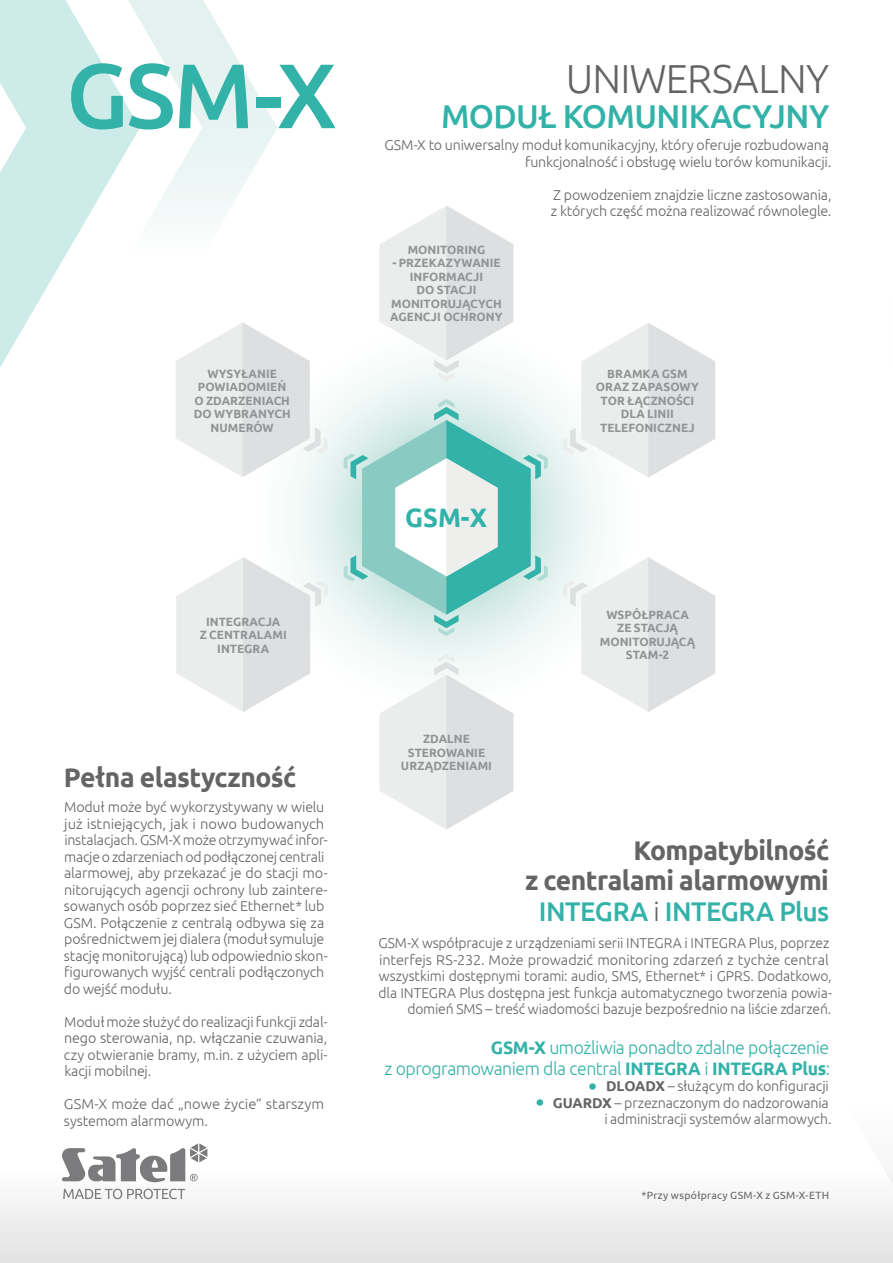
<style>
.page{position:relative;width:893px;height:1263px;background:#fff}
.page>*{position:absolute;margin:0;border:0;box-sizing:border-box;transform-origin:0 0}
.t1{font:500 91.5px "Ubuntu";color:#32b2a8}
.t2{font:300 40.5px "Ubuntu";letter-spacing:-.02em;color:#646466}
.t3{font:500 33px "Ubuntu";letter-spacing:-.02em;color:#32b2a8}
.t4{font:700 27px/30.8px "Ubuntu";letter-spacing:-.02em;color:#646466;text-align:right}
.t5{font:700 26.7px "Ubuntu";color:#32b2a8;scale:.96 1}
.t6{font:300 18px/21px "Ubuntu";letter-spacing:-.025em;color:#32b2a8;text-align:right}
.t7{font:300 14.25px/16.5px "Ubuntu";letter-spacing:-.01em;color:#646466}
.t8{font:700 12px/13.5px "Ubuntu";color:#919394;text-align:center}
.t9{font:10.5px "Ubuntu";letter-spacing:.03em;color:#646466}
.s1{font-weight:500;color:#32b2a8}
.s2{font-weight:300}
.s3{font-weight:700}
</style>
<div class="page">
<div style="left:0;top:1168px;width:893px;height:95px;background:linear-gradient(to right,#eee,#f1f1f1)"></div>
<svg style="left:0;top:0;width:121px;height:367px;fill:#ccebe9"></svg>
<svg style="left:121px;top:0;width:157px;height:217px"></svg>
<svg style="left:240px;top:312px;width:411px;height:411px"></svg>
<svg style="left:379px;top:654px;width:134px;height:175px"></svg>
<svg style="left:379px;top:206px;width:134px;height:175px"></svg>
<svg style="left:563px;top:557px;width:152px;height:155px"></svg>
<svg style="left:563px;top:323px;width:152px;height:154px"></svg>
<svg style="left:176px;top:322px;width:151px;height:155px"></svg>
<svg style="left:176px;top:557px;width:152px;height:155px"></svg>
<svg style="left:344px;top:399px;width:204px;height:237px;background:#b3ded9"></svg>
<svg style="left:840px;top:1168px;width:53px;height:95px"></svg>
<svg style="left:62px;top:1143px;width:145px;height:56px"></svg>
<p class="t1" style="left:66px;top:38px;width:272px">GSM-X</p>
<p class="t8" style="left:194px;top:366px;width:98px">WYSYŁANIE<br>POWIADOMIEŃ<br>O ZDARZENIACH<br>DO WYBRANYCH<br>NUMERÓW</p>
<p class="t8" style="left:200px;top:614px;width:89px">INTEGRACJA<br>Z CENTRALAMI<br>INTEGRA</p>
<p class="t4" style="left:64px;top:762px;width:234px">Pełna elastyczność</p>
<p class="t7" style="left:64px;top:798px;width:265px">Moduł może być wykorzystywany w wielu już istniejących, jak i nowo budowanych instalacjach. GSM-X może otrzymywać infor&shy;macje o zdarzeniach od podłączonej centrali alarmowej, aby przekazać je do stacji mo&shy;nitorujących agencji ochrony lub zaintere&shy;sowanych osób poprzez sieć Ethernet* lub GSM. Połączenie z centralą odbywa się za pośrednictwem jej dialera (moduł symuluje stację monitorującą) lub odpowiednio skon&shy;figurowanych wyjść centrali podłączonych do wejść modułu.</p>
<p class="t7" style="left:64px;top:1013px;width:265px;text-align:justify">Moduł może służyć do realizacji funkcji zdal&shy;nego sterowania, np. włączanie czuwania, czy otwieranie bramy, m.in. z użyciem apli&shy;kacji mobilnej.</p>
<p class="t7" style="left:64px;top:1095px;width:262px">GSM-X może dać „nowe życie” starszym systemom alarmowym.</p>
<p class="t2" style="left:566px;top:54px;width:265px">UNIWERSALNY</p>
<p class="t3" style="left:441px;top:95px;width:390px">MODUŁ KOMUNIKACYJNY</p>
<p class="t7" style="left:384px;top:136px;width:448px;text-align:right">GSM-X to uniwersalny moduł komunikacyjny, który oferuje rozbudowaną funkcjonalność i obsługę wielu torów komunikacji.</p>
<p class="t7" style="left:551px;top:186px;width:282px">Z powodzeniem znajdzie liczne zastosowania, z których część można realizować równolegle.</p>
<p class="t8" style="left:408px;top:242px;width:79px">MONITORING</p>
<p class="t8" style="left:390px;top:256px;width:114px">- PRZEKAZYWANIE<br>INFORMACJI<br>DO STACJI<br>MONITORUJĄCYCH<br>AGENCJI OCHRONY</p>
<p class="t5" style="left:405px;top:502px;width:87px">GSM-X</p>
<p class="t8" style="left:401px;top:732px;width:93px">ZDALNE<br>STEROWANIE<br>URZĄDZENIAMI</p>
<p class="t8" style="left:596px;top:366px;width:104px">BRAMKA GSM<br>ORAZ ZAPASOWY<br>TOR ŁĄCZNOŚCI<br>DLA LINII<br>TELEFONICZNEJ</p>
<p class="t8" style="left:600px;top:608px;width:97px">WSPÓŁPRACA<br>ZE STACJĄ<br>MONITORUJĄCĄ<br>STAM-2</p>
<p class="t4" style="left:525px;top:834px;width:306px">Kompatybilność<br>z centralami alarmowymi<br><span class="s1">INTEGRA</span> <span class="s2">i</span> <span class="s1">INTEGRA Plus</span></p>
<p class="t7" style="left:379px;top:934px;width:455px;text-align:right">GSM-X współpracuje z urządzeniami serii INTEGRA i INTEGRA Plus, poprzez interfejs RS-232. Może prowadzić monitoring zdarzeń z tychże central wszystkimi dostępnymi torami: audio, SMS, Ethernet* i GPRS. Dodatkowo, dla INTEGRA Plus dostępna jest funkcja automatycznego tworzenia powia&shy;domień SMS – treść wiadomości bazuje bezpośrednio na liście zdarzeń.</p>
<p class="t6" style="left:384px;top:1036px;width:447px"><span class="s3">GSM-X</span> umożliwia ponadto zdalne połączenie<br>z oprogramowaniem dla central <span class="s3">INTEGRA</span> i <span class="s3">INTEGRA Plus</span>:</p>
<p class="t7" style="left:553px;top:1078px;width:280px;text-align:right"><span class="s3">DLOADX</span> – służącym do konfiguracji<br><span class="s3">GUARDX</span> – przeznaczonym do nadzorowania i administracji systemów alarmowych.</p>
<p class="t9" style="left:641px;top:1189px;width:189px">*Przy współpracy GSM-X z GSM-X-ETH</p>
</div>
